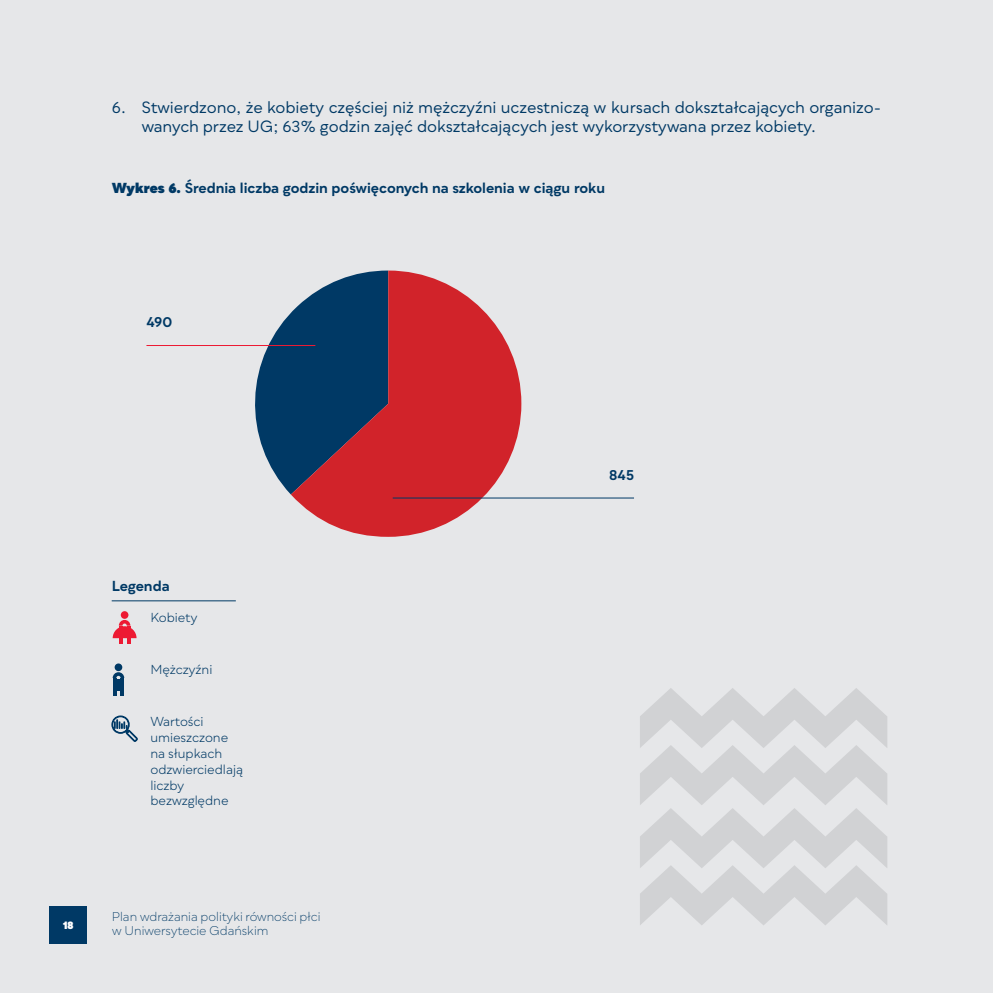
<style>
.page{position:relative;width:993px;height:993px;background:#fff}
.page>*{position:absolute;margin:0;border:0;box-sizing:border-box;transform-origin:0 0}
.t1{font:15.75px/18.9px "Qualion";letter-spacing:-.01em;color:#003965}
.t2{font:700 14px "Qualion";letter-spacing:-.005em;color:#003965}
.t3{font:12.6px/15.8px "Qualion";letter-spacing:-.005em;color:#003965}
.t4{font:300 12.25px/14.7px "Qualion";letter-spacing:-.005em;color:#003965}
.t5{font:900 10.5px "Qualion";color:#fff}
.s1{font-weight:900}
</style>
<div class="page">
<div style="left:0;top:0;width:992px;height:992px;background:#e6e7e9"></div>
<svg style="left:113px;top:619px;width:23px;height:19px"></svg>
<div style="left:121px;top:611px;width:7px;height:7px;background:#ed1a33;border-radius:50%"></div>
<hr style="left:119px;top:625px;width:3px;height:18px;background:#ed1a33">
<hr style="left:127px;top:625px;width:3px;height:18px;background:#ed1a33">
<svg style="left:113px;top:672px;width:11px;height:5px"></svg>
<div style="left:115px;top:663px;width:7px;height:8px;background:#003965;border-radius:50%"></div>
<hr style="left:113px;top:677px;width:3px;height:18px;background:#003965">
<hr style="left:121px;top:677px;width:3px;height:18px;background:#003965">
<div style="left:114px;top:678px;width:8px;height:12px;background:#003965"></div>
<hr style="left:112px;top:600px;width:124px;height:1px;background:#003965">
<svg style="left:111px;top:715px;width:27px;height:26px"></svg>
<svg style="left:255px;top:313px;width:36px;height:181px"></svg>
<svg style="left:291px;top:270px;width:230px;height:266px;fill:#d1232a"></svg>
<hr style="left:392px;top:497px;width:241px;height:1px;background:#003965">
<hr style="left:146px;top:345px;width:169px;height:1px;background:#ed1a33">
<div style="left:50px;top:905px;width:37px;height:38px;background:#003965"></div>
<svg style="left:640px;top:688px;width:247px;height:237px"></svg>
<p class="t1" style="left:141px;top:98px;width:741px;text-indent:-30px">6. Stwierdzono, że kobiety częściej niż mężczyźni uczestniczą w kursach dokształcających organizo&shy;wanych przez UG; 63% godzin zajęć dokształcających jest wykorzystywana przez kobiety.</p>
<p class="t2" style="left:112px;top:180px;width:495px"><span class="s1">Wykres 6.</span> Średnia liczba godzin poświęconych na szkolenia w ciągu roku</p>
<p class="t2" style="left:146px;top:314px;width:27px">490</p>
<p class="t2" style="left:112px;top:577px;width:59px">Legenda</p>
<p class="t3" style="left:150px;top:609px;width:49px">Kobiety</p>
<p class="t3" style="left:150px;top:661px;width:63px">Mężczyźni</p>
<p class="t3" style="left:150px;top:714px;width:94px">Wartości umieszczone na słupkach odzwierciedlają liczby bezwzględne</p>
<p class="t5" style="left:63px;top:919px;width:12px">18</p>
<p class="t4" style="left:112px;top:908px;width:210px">Plan wdrażania polityki równości płci w Uniwersytecie Gdańskim</p>
<p class="t2" style="left:609px;top:466px;width:26px">845</p>
</div>
